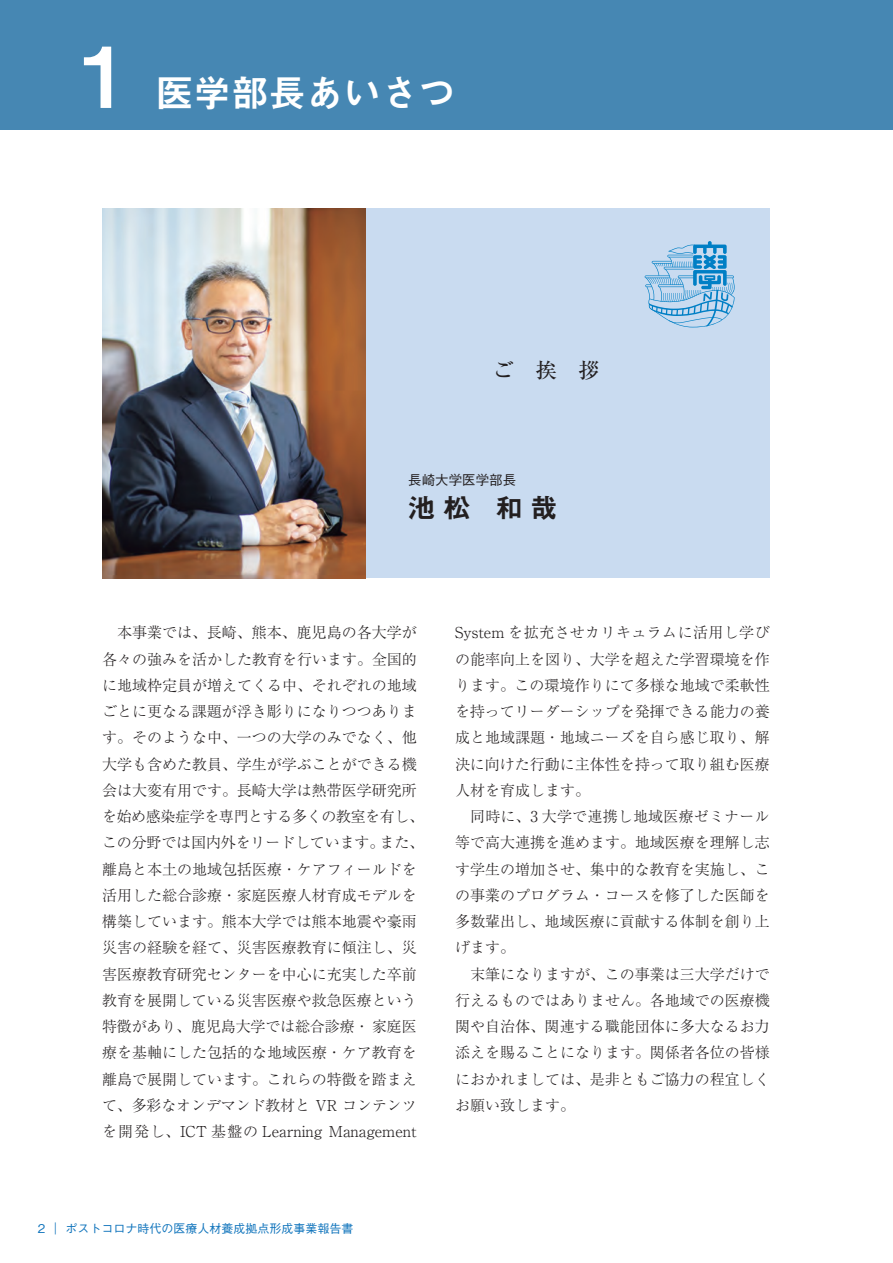
<style>
.page{position:relative;width:893px;height:1263px;background:#fff}
.page>*{position:absolute;margin:0;border:0;box-sizing:border-box;transform-origin:0 0}
.t1{font:84px "Midashi Go Pro MB31";color:#fff}
.t2{font:37.5px "Midashi Go Pro MB31";color:#fff}
.t3{font:27px "Midashi Go Pr 6 MB31";color:#231f20}
.t4{font:500 21px "Ryumin Pr 6";color:#231f20}
.t5{font:300 15px/26.2px "Ryumin Pr 6";color:#231f20;text-align:justify}
.t6{font:500 13.5px "Gothic BBB Pr 6";color:#231f20}
.t7{font:500 12px "Gothic BBB Pr 6";color:#1074bc}
</style>
<div class="page">
<div style="left:0;top:0;width:893px;height:130px;background:#4687b3"></div>
<div style="left:102px;top:208px;width:668px;height:370px;background:#c9dbf0"></div>
<img style="left:102px;top:208px;width:264px;height:370px">
<svg style="left:645px;top:241px;width:90px;height:86px"></svg>
<p class="t1" style="left:81px;top:9px;width:48px">1</p>
<p class="t2" style="left:156px;top:63px;width:301px">医学部長あいさつ</p>
<p class="t4" style="left:493px;top:353px;width:109px">ご　挨　拶</p>
<p class="t6" style="left:408px;top:469px;width:109px">長崎大学医学部長</p>
<p class="t3" style="left:408px;top:486px;width:151px">池松 和哉</p>
<p class="t5" style="left:102px;top:619px;width:324px;text-align:left">　本事業では、長崎、熊本、鹿児島の各大学が各々の強みを活かした教育を行います。全国的に地域枠定員が増えてくる中、それぞれの地域ごとに更なる課題が浮き彫りになりつつあります。そのような中、一つの大学のみでなく、他大学も含めた教員、学生が学ぶことができる機会は大変有用です。長崎大学は熱帯医学研究所を始め感染症学を専門とする多くの教室を有し、この分野では国内外をリードしています。また、離島と本土の地域包括医療・ケアフィールドを活用した総合診療・家庭医療人材育成モデルを構築しています。熊本大学では熊本地震や豪雨災害の経験を経て、災害医療教育に傾注し、災害医療教育研究センターを中心に充実した卒前教育を展開している災害医療や救急医療という特徴があり、鹿児島大学では総合診療・ 家庭医療を基軸にした包括的な地域医療・ケア教育を離島で展開しています。これらの特徴を踏まえて、多彩なオンデマンド教材と VR コンテンツを開発し、ICT 基盤の Learning Management</p>
<p class="t5" style="left:455px;top:619px;width:316px">System を拡充させカリキュラムに活用し学びの能率向上を図り、大学を超えた学習環境を作ります。この環境作りにて多様な地域で柔軟性を持ってリーダーシップを発揮できる能力の養成と地域課題・地域ニーズを自ら感じ取り、解決に向けた行動に主体性を持って取り組む医療人材を育成します。</p>
<p class="t5" style="left:455px;top:802px;width:316px">　同時に、3 大学で連携し地域医療ゼミナール等で高大連携を進めます。地域医療を理解し志す学生の増加させ、集中的な教育を実施し、この事業のプログラム・コースを修了した医師を多数輩出し、地域医療に貢献する体制を創り上げます。</p>
<p class="t5" style="left:455px;top:960px;width:316px">　末筆になりますが、この事業は三大学だけで行えるものではありません。各地域での医療機関や自治体、関連する職能団体に多大なるお力添えを賜ることになります。関係者各位の皆様におかれましては、是非ともご協力の程宜しくお願い致します。</p>
<p class="t7" style="left:38px;top:1218px;width:317px">2 ｜ポストコロナ時代の医療人材養成拠点形成事業報告書</p>
</div>
